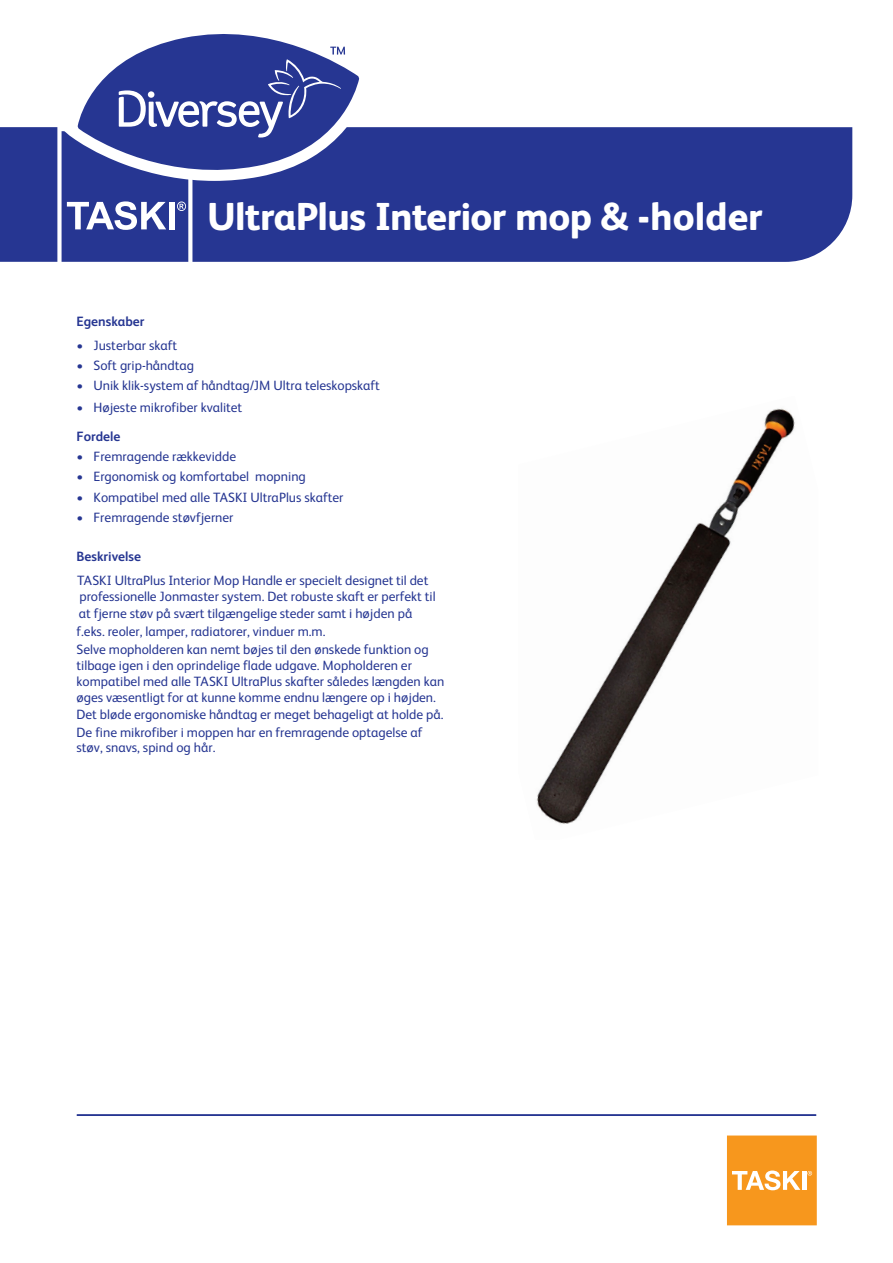
<style>
.page{position:relative;width:893px;height:1263px;background:#fff}
.page>*{position:absolute;margin:0;border:0;box-sizing:border-box;transform-origin:0 0}
.t1{font:800 39px "FS Albert Pro";letter-spacing:-.02em;color:#fff}
.t2{font:13.5px/17px "FS Albert Pro";color:#263692}
.t3{font:700 13.5px "FS Albert Pro";color:#263692}
</style>
<div class="page">
<div style="left:0;top:127px;width:852px;height:135px;background:#263692"></div>
<svg style="left:727px;top:1135px;width:90px;height:90px;background:#f7a032"></svg>
<hr style="left:77px;top:1114px;width:739px;height:2px;background:#263692">
<svg style="left:359px;top:78px;width:15px;height:103px;fill:#263692"></svg>
<svg style="left:153px;top:34px;width:206px;height:148px"></svg>
<svg style="left:57px;top:47px;width:288px;height:215px"></svg>
<img style="left:536px;top:408px;width:259px;height:416px">
<h1 class="t1" style="left:207px;top:186px;width:557px">UltraPlus Interior mop &amp; -holder</h1>
<p class="t3" style="left:77px;top:315px;width:69px">Egenskaber</p>
<p class="t2" style="left:77px;top:336px;width:102px">• Justerbar skaft</p>
<p class="t2" style="left:77px;top:356px;width:119px">• Soft grip-håndtag</p>
<p class="t2" style="left:77px;top:397px;width:167px">• Højeste mikrofiber kvalitet</p>
<p class="t2" style="left:77px;top:447px;width:161px">• Fremragende rækkevidde</p>
<p class="t2" style="left:77px;top:467px;width:231px">• Ergonomisk og komfortabel mopning</p>
<p class="t2" style="left:77px;top:376px;width:305px">• Unik klik-system af håndtag/JM Ultra teleskopskaft</p>
<p class="t3" style="left:77px;top:430px;width:45px">Fordele</p>
<p class="t2" style="left:77px;top:487px;width:268px">• Kompatibel med alle TASKI UltraPlus skafter</p>
<p class="t2" style="left:77px;top:508px;width:159px">• Fremragende støvfjerner</p>
<p class="t3" style="left:77px;top:550px;width:66px">Beskrivelse</p>
<p class="t2" style="left:77px;top:571px;width:360px;line-height:15.8px">TASKI UltraPlus Interior Mop Handle er specielt designet til det professionelle Jonmaster system. Det robuste skaft er perfekt til</p>
<p class="t2" style="left:77px;top:606px;width:337px;line-height:18px">at fjerne støv på svært tilgængelige steder samt i højden på f.eks. reoler, lamper, radiatorer, vinduer m.m.</p>
<p class="t2" style="left:77px;top:674px;width:369px">kompatibel med alle TASKI UltraPlus skafter således længden kan øges væsentligt for at kunne komme endnu længere op i højden.<br>Det bløde ergonomiske håndtag er meget behageligt at holde på.<br>De fine mikrofiber i moppen har en fremragende optagelse af</p>
<p class="t2" style="left:77px;top:642px;width:354px;line-height:16.2px">Selve mopholderen kan nemt bøjes til den ønskede funktion og tilbage igen i den oprindelige flade udgave. Mopholderen er</p>
<p class="t2" style="left:77px;top:739px;width:140px">støv, snavs, spind og hår.</p>
</div>
